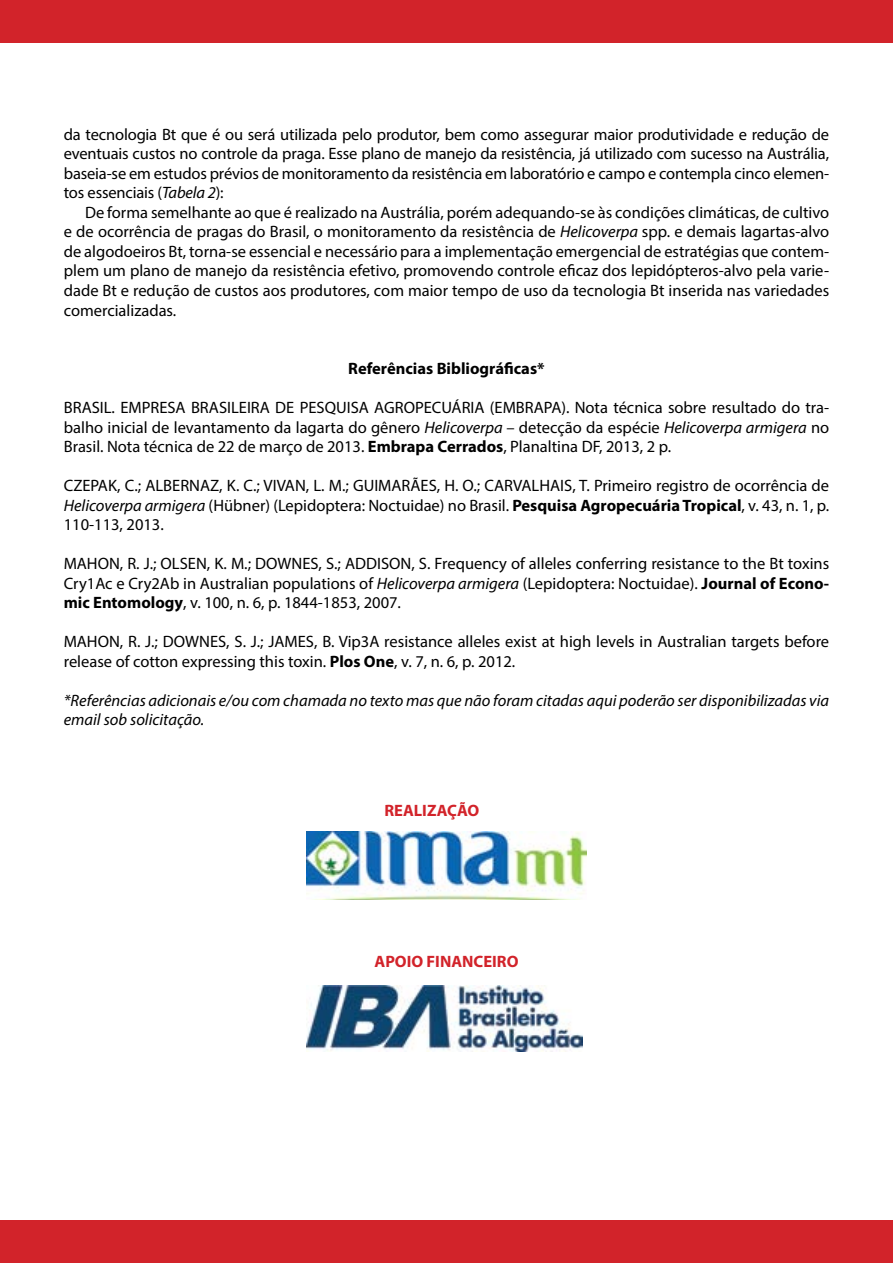
<style>
.page{position:relative;width:893px;height:1263px;background:#fff}
.page>*{position:absolute;margin:0;border:0;box-sizing:border-box;transform-origin:0 0}
.t1{font:16.5px/19.5px "Myriad Pro";color:#000;text-align:justify}
.t2{font:italic 16.5px/19.5px "Myriad Pro";color:#000}
.t3{font:700 16.5px "Myriad Pro";color:#000}
.t4{font:700 16.5px "Myriad Pro";color:#d2232a}
.s1{font-style:italic}
.s2{font-weight:700}
</style>
<div class="page">
<div style="left:0;top:0;width:893px;height:43px;background:#d2232a"></div>
<img style="left:307px;top:986px;width:276px;height:66px">
<img style="left:307px;top:831px;width:279px;height:69px">
<div style="left:0;top:1220px;width:893px;height:43px;background:#d2232a"></div>
<p class="t1" style="left:64px;top:124px;width:767px">da tecnologia Bt que é ou será utilizada pelo produtor, bem como assegurar maior produtividade e redução de eventuais custos no controle da praga. Esse plano de manejo da resistência, já utilizado com sucesso na Austrália, baseia-se em estudos prévios de monitoramento da resistência em laboratório e campo e contempla cinco elemen&shy;tos essenciais (<span class="s1">Tabela 2</span>):</p>
<p class="t1" style="left:64px;top:202px;width:767px;text-indent:21px">De forma semelhante ao que é realizado na Austrália, porém adequando-se às condições climáticas, de cultivo e de ocorrência de pragas do Brasil, o monitoramento da resistência de <span class="s1">Helicoverpa</span> spp. e demais lagartas-alvo de algodoeiros Bt, torna-se essencial e necessário para a implementação emergencial de estratégias que contem&shy;plem um plano de manejo da resistência efetivo, promovendo controle eficaz dos lepidópteros-alvo pela varie&shy;dade Bt e redução de custos aos produtores, com maior tempo de uso da tecnologia Bt inserida nas variedades comercializadas.</p>
<p class="t3" style="left:348px;top:358px;width:198px">Referências Bibliográficas*</p>
<p class="t1" style="left:64px;top:397px;width:767px">BRASIL. EMPRESA BRASILEIRA DE PESQUISA AGROPECUÁRIA (EMBRAPA). Nota técnica sobre resultado do tra&shy;balho inicial de levantamento da lagarta do gênero <span class="s1">Helicoverpa</span> – detecção da espécie <span class="s1">Helicoverpa armigera</span> no Brasil. Nota técnica de 22 de março de 2013. <span class="s2">Embrapa Cerrados</span>, Planaltina DF, 2013, 2 p.</p>
<p class="t1" style="left:64px;top:475px;width:767px">CZEPAK, C.; ALBERNAZ, K. C.; VIVAN, L. M.; GUIMARÃES, H. O.; CARVALHAIS, T. Primeiro registro de ocorrência de <span class="s1">Helicoverpa armigera</span> (Hübner) (Lepidoptera: Noctuidae) no Brasil. <span class="s2">Pesquisa Agropecuária Tropical</span>, v. 43, n. 1, p.<br>110-113, 2013.</p>
<p class="t1" style="left:64px;top:553px;width:767px">MAHON, R. J.; OLSEN, K. M.; DOWNES, S.; ADDISON, S. Frequency of alleles conferring resistance to the Bt toxins Cry1Ac e Cry2Ab in Australian populations of <span class="s1">Helicoverpa armigera</span> (Lepidoptera: Noctuidae). <span class="s2">Journal of Econo&shy;mic Entomology</span>, v. 100, n. 6, p. 1844-1853, 2007.</p>
<p class="t1" style="left:64px;top:631px;width:767px">MAHON, R. J.; DOWNES, S. J.; JAMES, B. Vip3A resistance alleles exist at high levels in Australian targets before release of cotton expressing this toxin. <span class="s2">Plos One</span>, v. 7, n. 6, p. 2012.</p>
<p class="t2" style="left:64px;top:690px;width:767px">*Referências adicionais e/ou com chamada no texto mas que não foram citadas aqui poderão ser disponibilizadas via email sob solicitação.</p>
<p class="t4" style="left:384px;top:800px;width:96px">REALIZAÇÃO</p>
<p class="t4" style="left:374px;top:951px;width:145px">APOIO FINANCEIRO</p>
</div>
